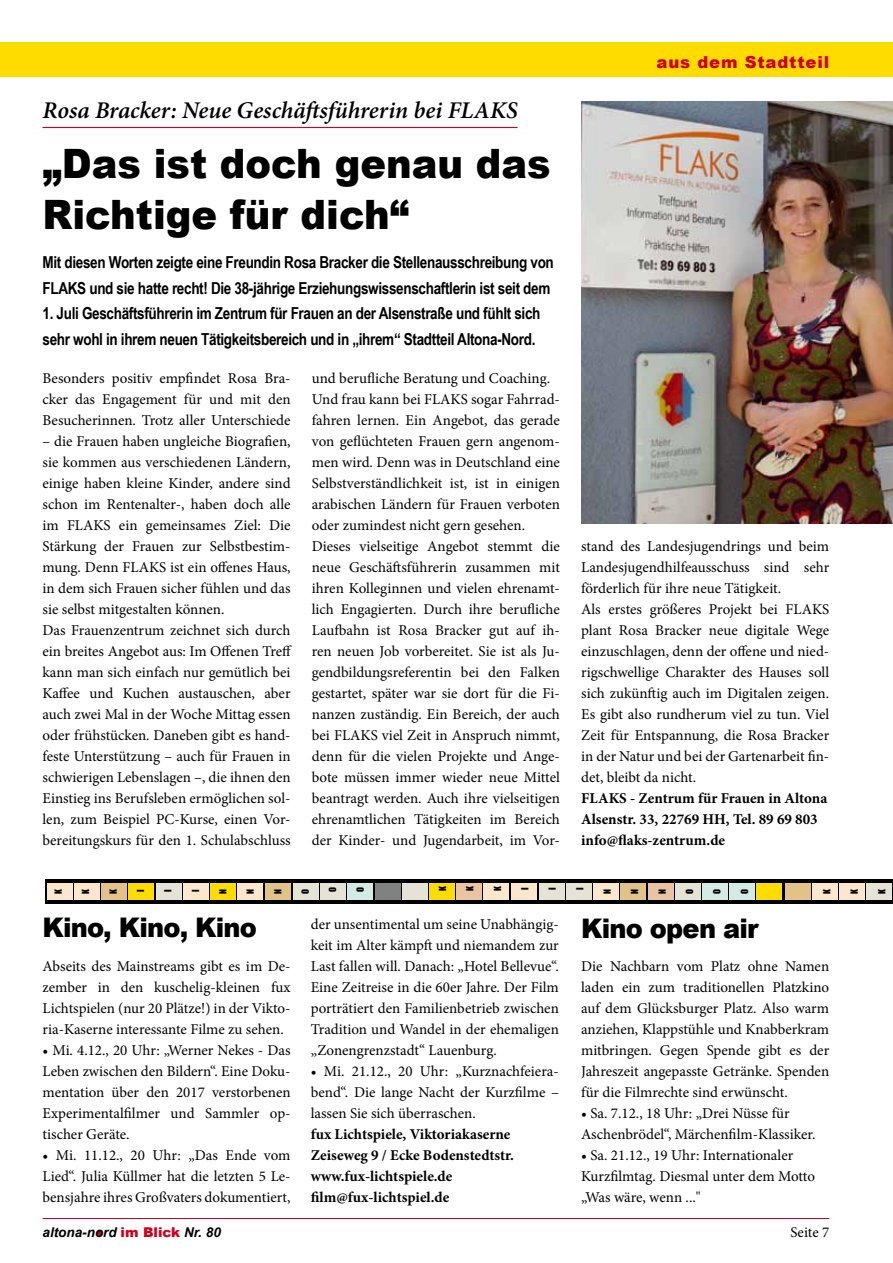
<style>
.page{position:relative;width:893px;height:1263px;background:#fff}
.page>*{position:absolute;margin:0;border:0;box-sizing:border-box;transform-origin:0 0}
.t1{font:900 40.5px/51px "Arial";color:#000;scale:.95 1}
.t2{font:900 27px "Arial";letter-spacing:-.03em;color:#000;scale:.95 1}
.t3{font:italic 600 24px "Minion Pro";color:#000}
.t4{font:700 16.5px/25.5px "Arial Narrow";letter-spacing:-.02em;color:#000}
.t5{font:900 16.5px "Arial";letter-spacing:.05em;color:#d1001f}
.t6{font:15px/21px "Minion Pro";color:#000;text-align:justify}
.t7{font:700 15px/21px "Minion Pro";color:#000}
.t8{font:italic 700 13.5px "Arial";color:#000}
.t9{font:9px "Impact";color:#000}
.s1{font-weight:900;font-style:normal;color:#d1001f}
</style>
<div class="page">
<svg style="left:97px;top:1230px;width:5px;height:6px"></svg>
<hr style="left:43px;top:1218px;width:786px;height:1px;background:#d1001f">
<div style="left:0;top:43px;width:893px;height:34px;background:#ffdc00"></div>
<div style="left:45px;top:879px;width:246px;height:24px;background:#000"></div>
<div style="left:291px;top:879px;width:246px;height:24px;background:#000"></div>
<div style="left:537px;top:879px;width:246px;height:24px;background:#000"></div>
<div style="left:783px;top:879px;width:110px;height:24px;background:#000"></div>
<div style="left:47px;top:883px;width:26px;height:17px;background:#fbe8cc"></div>
<div style="left:293px;top:883px;width:26px;height:17px;background:#e4e3d6"></div>
<div style="left:539px;top:883px;width:26px;height:17px;background:#e4e3d6"></div>
<div style="left:785px;top:883px;width:26px;height:17px;background:#e1c388"></div>
<div style="left:74px;top:883px;width:26px;height:16px;background:#fbe8cc"></div>
<div style="left:320px;top:883px;width:26px;height:16px;background:#e4e3d6"></div>
<div style="left:566px;top:883px;width:26px;height:16px;background:#e4e3d6"></div>
<div style="left:812px;top:883px;width:26px;height:16px;background:#fbe8cc"></div>
<div style="left:101px;top:883px;width:26px;height:16px;background:#e1c388"></div>
<div style="left:347px;top:883px;width:26px;height:16px;background:#d3ebe4"></div>
<div style="left:593px;top:883px;width:26px;height:16px;background:#fbe8cc"></div>
<div style="left:839px;top:883px;width:26px;height:16px;background:#fbe8cc"></div>
<div style="left:128px;top:883px;width:26px;height:16px;background:#ffdc00"></div>
<div style="left:375px;top:883px;width:25px;height:16px;background:#808181"></div>
<div style="left:620px;top:883px;width:26px;height:16px;background:#e1c388"></div>
<div style="left:866px;top:883px;width:26px;height:16px;background:#e4e3d6"></div>
<div style="left:156px;top:883px;width:26px;height:16px;background:#e4e3d6"></div>
<div style="left:402px;top:883px;width:26px;height:16px;background:#e4e3d6"></div>
<div style="left:648px;top:883px;width:25px;height:16px;background:#eac3a3"></div>
<div style="left:183px;top:883px;width:26px;height:16px;background:#fbe8cc"></div>
<div style="left:429px;top:883px;width:26px;height:16px;background:#ffdc00"></div>
<div style="left:675px;top:883px;width:26px;height:16px;background:#e4e3d6"></div>
<div style="left:210px;top:883px;width:26px;height:16px;background:#ffdc00"></div>
<div style="left:456px;top:883px;width:26px;height:16px;background:#eac3a3"></div>
<div style="left:702px;top:883px;width:26px;height:16px;background:#d3ebe4"></div>
<div style="left:237px;top:883px;width:26px;height:16px;background:#fbe8cc"></div>
<div style="left:483px;top:883px;width:26px;height:16px;background:#fbe8cc"></div>
<div style="left:729px;top:883px;width:26px;height:16px;background:#d3ebe4"></div>
<div style="left:265px;top:883px;width:25px;height:16px;background:#e1c388"></div>
<div style="left:511px;top:883px;width:26px;height:16px;background:#fbe8cc"></div>
<div style="left:756px;top:883px;width:26px;height:16px;background:#ffdc00"></div>
<hr style="left:43px;top:127px;width:475px;height:1px;background:#d1001f">
<img style="left:581px;top:102px;width:312px;height:421px">
<h3 class="t3" style="left:43px;top:94px;width:477px">Rosa Bracker: Neue Geschäftsführerin bei FLAKS</h3>
<h1 class="t1" style="left:43px;top:137px;width:536px">„Das ist doch genau das<br>Richtige für dich“</h1>
<p class="t4" style="left:43px;top:249px;width:513px">Mit diesen Worten zeigte eine Freundin Rosa Bracker die Stellenausschreibung von<br>FLAKS und sie hatte recht! Die 38-jährige Erziehungswissenschaftlerin ist seit dem</p>
<p class="t4" style="left:43px;top:300px;width:499px">1. Juli Geschäftsführerin im Zentrum für Frauen an der Alsenstraße und fühlt sich sehr wohl in ihrem neuen Tätigkeitsbereich und in „ihrem“ Stadtteil Altona-Nord.</p>
<p class="t6" style="left:43px;top:368px;width:250px">Besonders positiv empfindet Rosa Bra&shy;cker das Engagement für und mit den Besucherinnen. Trotz aller Unterschiede</p>
<p class="t6" style="left:43px;top:431px;width:251px;text-align:left">– die Frauen haben ungleiche Biografien, sie kommen aus verschiedenen Ländern, einige haben kleine Kinder, andere sind schon im Rentenalter-, haben doch alle im FLAKS ein gemeinsames Ziel: Die Stärkung der Frauen zur Selbstbestim&shy;mung. Denn FLAKS ist ein offenes Haus, in dem sich Frauen sicher fühlen und das sie selbst mitgestalten können.<br>Das Frauenzentrum zeichnet sich durch ein breites Angebot aus: Im Offenen Treff kann man sich einfach nur gemütlich bei Kaffee und Kuchen austauschen, aber auch zwei Mal in der Woche Mittag essen oder frühstücken. Daneben gibt es hand&shy;feste Unterstützung – auch für Frauen in schwierigen Lebenslagen –, die ihnen den Einstieg ins Berufsleben ermöglichen sol&shy;len, zum Beispiel PC-Kurse, einen Vor&shy;bereitungskurs für den 1. Schulabschluss</p>
<p class="t6" style="left:312px;top:368px;width:250px;text-align:left">und berufliche Beratung und Coaching.<br>Und frau kann bei FLAKS sogar Fahrrad&shy;fahren lernen. Ein Angebot, das gerade von geflüchteten Frauen gern angenom&shy;men wird. Denn was in Deutschland eine Selbstverständlichkeit ist, ist in einigen arabischen Ländern für Frauen verboten oder zumindest nicht gern gesehen.<br>Dieses vielseitige Angebot stemmt die neue Geschäftsführerin zusammen mit ihren Kolleginnen und vielen ehrenamt&shy;lich Engagierten. Durch ihre berufliche Laufbahn ist Rosa Bracker gut auf ih&shy;ren neuen Job vorbereitet. Sie ist als Ju&shy;gendbildungsreferentin bei den Falken gestartet, später war sie dort für die Fi&shy;nanzen zuständig. Ein Bereich, der auch bei FLAKS viel Zeit in Anspruch nimmt, denn für die vielen Projekte und Ange&shy;bote müssen immer wieder neue Mittel beantragt werden. Auch ihre vielseitigen ehrenamtlichen Tätigkeiten im Bereich der Kinder- und Jugendarbeit, im Vor-</p>
<p class="t5" style="left:656px;top:50px;width:174px">aus dem Stadtteil</p>
<p class="t6" style="left:581px;top:536px;width:250px;text-align:left">stand des Landesjugendrings und beim Landesjugendhilfeausschuss sind sehr förderlich für ihre neue Tätigkeit.<br>Als erstes größeres Projekt bei FLAKS plant Rosa Bracker neue digitale Wege einzuschlagen, denn der offene und nied&shy;rigschwellige Charakter des Hauses soll sich zukünftig auch im Digitalen zeigen.<br>Es gibt also rundherum viel zu tun. Viel Zeit für Entspannung, die Rosa Bracker in der Natur und bei der Gartenarbeit fin&shy;det, bleibt da nicht.</p>
<p class="t7" style="left:581px;top:788px;width:248px">FLAKS - Zentrum für Frauen in Altona<br>Alsenstr. 33, 22769 HH, Tel. 89 69 803 info@flaks-zentrum.de</p>
<p class="t9" style="left:51px;top:893px;width:6px;rotate:-90deg">K</p>
<p class="t9" style="left:79px;top:893px;width:6px;rotate:-90deg">K</p>
<p class="t9" style="left:106px;top:893px;width:6px;rotate:-90deg">K</p>
<p class="t9" style="left:134px;top:892px;width:4px;rotate:-90deg">I</p>
<p class="t9" style="left:161px;top:892px;width:4px;rotate:-90deg">I</p>
<p class="t9" style="left:189px;top:892px;width:4px;rotate:-90deg">I</p>
<p class="t9" style="left:216px;top:893px;width:6px;rotate:-90deg">N</p>
<p class="t9" style="left:243px;top:893px;width:6px;rotate:-90deg">N</p>
<p class="t9" style="left:271px;top:893px;width:6px;rotate:-90deg">N</p>
<p class="t9" style="left:298px;top:893px;width:6px;rotate:-90deg">O</p>
<p class="t9" style="left:326px;top:891px;width:6px;rotate:-90deg">O</p>
<p class="t9" style="left:353px;top:891px;width:6px;rotate:-90deg">O</p>
<p class="t9" style="left:436px;top:891px;width:6px;rotate:-90deg">K</p>
<p class="t9" style="left:463px;top:891px;width:6px;rotate:-90deg">K</p>
<p class="t9" style="left:490px;top:891px;width:6px;rotate:-90deg">K</p>
<p class="t9" style="left:518px;top:890px;width:4px;rotate:-90deg">I</p>
<p class="t9" style="left:545px;top:890px;width:4px;rotate:-90deg">I</p>
<p class="t9" style="left:573px;top:890px;width:4px;rotate:-90deg">I</p>
<p class="t9" style="left:600px;top:893px;width:6px;rotate:-90deg">N</p>
<p class="t9" style="left:628px;top:893px;width:6px;rotate:-90deg">N</p>
<p class="t9" style="left:655px;top:893px;width:6px;rotate:-90deg">N</p>
<p class="t9" style="left:683px;top:893px;width:6px;rotate:-90deg">O</p>
<p class="t9" style="left:710px;top:893px;width:6px;rotate:-90deg">O</p>
<p class="t9" style="left:738px;top:893px;width:6px;rotate:-90deg">O</p>
<p class="t9" style="left:820px;top:893px;width:6px;rotate:-90deg">K</p>
<p class="t9" style="left:847px;top:893px;width:6px;rotate:-90deg">K</p>
<p class="t9" style="left:875px;top:893px;width:6px;rotate:-90deg">K</p>
<h2 class="t2" style="left:43px;top:908px;width:227px">Kino, Kino, Kino</h2>
<h2 class="t2" style="left:581px;top:909px;width:188px">Kino open air</h2>
<p class="t6" style="left:43px;top:956px;width:250px">Abseits des Mainstreams gibt es im De&shy;zember in den kuschelig-kleinen fux Lichtspielen (nur 20 Plätze!) in der Vikto&shy;ria-Kaserne interessante Filme zu sehen.</p>
<p class="t6" style="left:43px;top:1040px;width:250px">• Mi. 4.12., 20 Uhr: „Werner Nekes - Das Leben zwischen den Bildern“. Eine Doku&shy;mentation über den 2017 verstorbenen Experimentalfilmer und Sammler op&shy;tischer Geräte.</p>
<p class="t6" style="left:43px;top:1145px;width:250px">• Mi. 11.12., 20 Uhr: „Das Ende vom Lied“. Julia Küllmer hat die letzten 5 Le&shy;bensjahre ihres Großvaters dokumentiert,</p>
<p class="t6" style="left:311px;top:914px;width:250px">der unsentimental um seine Unabhängig&shy;keit im Alter kämpft und niemandem zur Last fallen will. Danach: „Hotel Bellevue“.<br>Eine Zeitreise in die 60er Jahre. Der Film porträtiert den Familienbetrieb zwischen Tradition und Wandel in der ehemaligen „Zonengrenzstadt“ Lauenburg.</p>
<p class="t6" style="left:311px;top:1061px;width:250px">• Mi. 21.12., 20 Uhr: „Kurznachfeiera&shy;bend“. Die lange Nacht der Kurzfilme – lassen Sie sich überraschen.</p>
<p class="t7" style="left:311px;top:1124px;width:205px">fux Lichtspiele, Viktoriakaserne<br>Zeiseweg 9 / Ecke Bodenstedtstr. www.fux-lichtspiele.de film@fux-lichtspiel.de</p>
<p class="t6" style="left:581px;top:956px;width:250px">Die Nachbarn vom Platz ohne Namen laden ein zum traditionellen Platzkino auf dem Glücksburger Platz. Also warm anziehen, Klappstühle und Knabberkram mitbringen. Gegen Spende gibt es der Jahreszeit angepasste Getränke. Spenden für die Filmrechte sind erwünscht.</p>
<p class="t6" style="left:581px;top:1103px;width:236px">• Sa. 7.12., 18 Uhr: „Drei Nüsse für<br>Aschenbrödel“, Märchenfilm-Klassiker.</p>
<p class="t6" style="left:581px;top:1145px;width:235px;text-align:left">• Sa. 21.12., 19 Uhr: Internationaler<br>Kurzfilmtag. Diesmal unter dem Motto „Was wäre, wenn ..."</p>
<p class="t8" style="left:43px;top:1223px;width:180px">altona-nord <span class="s1">im Blick</span> Nr. 80</p>
<p class="t6" style="left:790px;top:1222px;width:40px">Seite 7</p>
</div>
